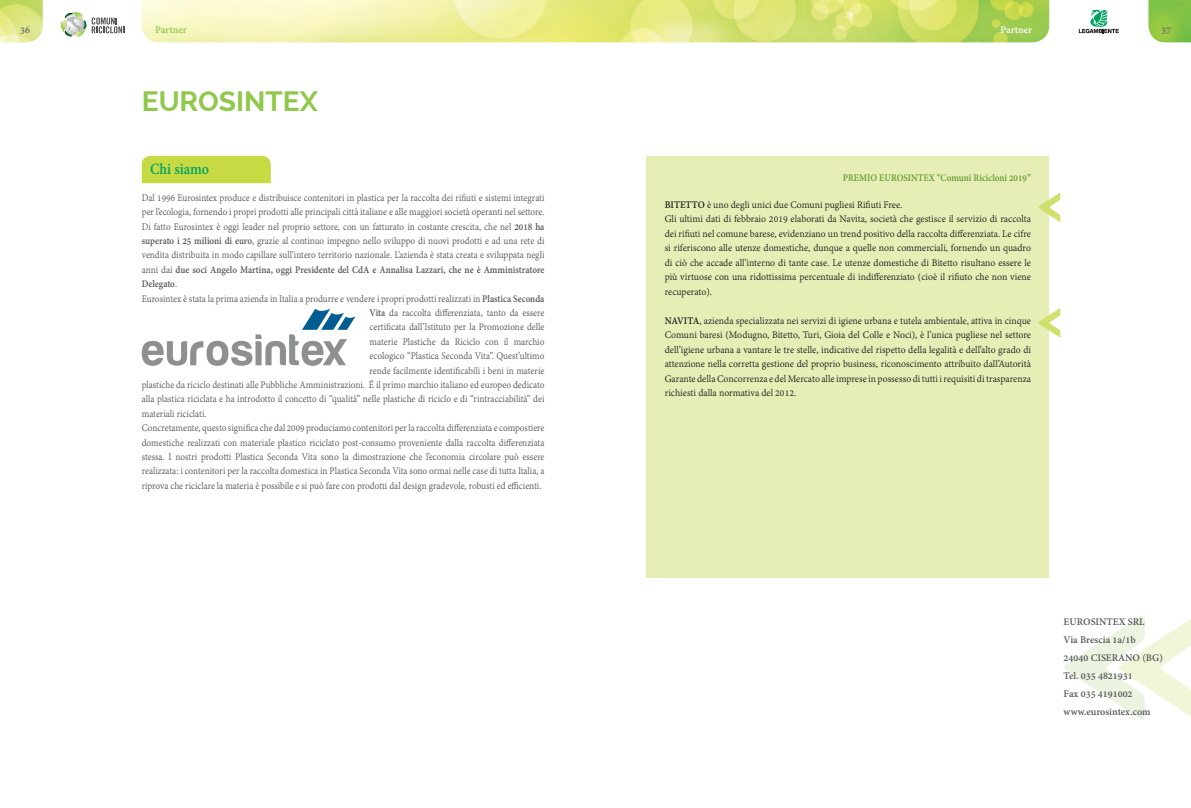
<style>
.page{position:relative;width:1191px;height:808px;background:#fff}
.page>*{position:absolute;margin:0;border:0;box-sizing:border-box;transform-origin:0 0}
.t1{font:700 28px "Raleway";color:#90c84c}
.t2{font:700 17px "Adobe Devanagari";color:#00a261;scale:.9 1}
.t3{font:11px "Adobe Devanagari";color:#57585a;scale:.9 1}
.t4{font:11px/14.5px "Adobe Devanagari";color:#231f20;scale:.95 1}
.t5{font:700 11px "Adobe Devanagari";color:#57585a;scale:.9 1}
.t6{font:700 11px/18px "Adobe Devanagari";color:#57585a}
.t7{font:700 11px "Adobe Devanagari";color:#649d33;scale:.9 1}
.t8{font:700 11px "Adobe Devanagari";color:#90c84c}
.t9{font:700 11px "Adobe Devanagari";color:#fff}
.t10{font:700 11px "Adobe Devanagari";color:#6c6d70}
.s1{font-weight:700}
.s2{font-weight:400}
</style>
<div class="page">
<img style="left:1148px;top:0;width:43px;height:42px">
<img style="left:0;top:0;width:43px;height:42px">
<svg style="left:1078px;top:10px;width:40px;height:23px"></svg>
<svg style="left:60px;top:12px;width:64px;height:25px"></svg>
<img style="left:142px;top:0;width:907px;height:42px">
<svg style="left:1064px;top:615px;width:127px;height:105px"></svg>
<div style="left:646px;top:156px;width:403px;height:422px;background:#e6eeb6"></div>
<svg style="left:1038px;top:193px;width:22px;height:29px"></svg>
<div style="left:142px;top:156px;width:129px;height:27px;background:#c7da43"></div>
<svg style="left:142px;top:309px;width:213px;height:57px"></svg>
<svg style="left:1038px;top:308px;width:22px;height:30px"></svg>
<p class="t10" style="left:20px;top:23px;width:11px">36</p>
<p class="t8" style="left:155px;top:23px;width:33px">Partner</p>
<p class="t9" style="left:1000px;top:24px;width:33px">Partner</p>
<p class="t10" style="left:1161px;top:23px;width:11px">37</p>
<h1 class="t1" style="left:142px;top:86px;width:178px">EUROSINTEX</h1>
<h2 class="t2" style="left:150px;top:160px;width:67px">Chi siamo</h2>
<p class="t3" style="left:142px;top:191px;width:449px">Dal 1996 Eurosintex produce e distribuisce contenitori in plastica per la raccolta dei rifiuti e sistemi integrati</p>
<p class="t3" style="left:142px;top:206px;width:449px">per l’ecologia, fornendo i propri prodotti alle principali città italiane e alle maggiori società operanti nel settore.</p>
<p class="t3" style="left:142px;top:220px;width:449px">Di fatto Eurosintex è oggi leader nel proprio settore, con un fatturato in costante crescita, che nel <span class="s1">2018 ha</span></p>
<p class="t3" style="left:142px;top:235px;width:449px"><span class="s1">superato i 25 milioni di euro</span>, grazie al continuo impegno nello sviluppo di nuovi prodotti e ad una rete di</p>
<p class="t3" style="left:142px;top:249px;width:449px">vendita distribuita in modo capillare sull’intero territorio nazionale. L’azienda è stata creata e sviluppata negli</p>
<p class="t5" style="left:142px;top:263px;width:449px"><span class="s2">anni dai</span> due soci Angelo Martina, oggi Presidente del CdA e Annalisa Lazzari, che ne è Amministratore</p>
<p class="t5" style="left:142px;top:278px;width:41px">Delegato<span class="s2">.</span></p>
<p class="t3" style="left:142px;top:292px;width:449px">Eurosintex è stata la prima azienda in Italia a produrre e vendere i propri prodotti realizzati in <span class="s1">Plastica Seconda</span></p>
<p class="t3" style="left:369px;top:307px;width:196px"><span class="s1">Vita</span> da raccolta differenziata, tanto da essere</p>
<p class="t3" style="left:369px;top:321px;width:196px">certificata dall’Istituto per la Promozione delle</p>
<p class="t3" style="left:369px;top:335px;width:196px">materie Plastiche da Riciclo con il marchio</p>
<p class="t3" style="left:369px;top:350px;width:196px">ecologico “Plastica Seconda Vita”. Quest’ultimo</p>
<p class="t3" style="left:369px;top:364px;width:196px">rende facilmente identificabili i beni in materie</p>
<p class="t3" style="left:142px;top:379px;width:449px">plastiche da riciclo destinati alle Pubbliche Amministrazioni. É il primo marchio italiano ed europeo dedicato</p>
<p class="t3" style="left:142px;top:393px;width:449px">alla plastica riciclata e ha introdotto il concetto di “qualità” nelle plastiche di riciclo e di “rintracciabilità” dei</p>
<p class="t3" style="left:142px;top:407px;width:73px">materiali riciclati.</p>
<p class="t3" style="left:142px;top:422px;width:449px">Concretamente, questo significa che dal 2009 produciamo contenitori per la raccolta differenziata e compostiere</p>
<p class="t3" style="left:142px;top:436px;width:449px">domestiche realizzati con materiale plastico riciclato post-consumo proveniente dalla raccolta differenziata</p>
<p class="t3" style="left:142px;top:451px;width:449px">stessa. I nostri prodotti Plastica Seconda Vita sono la dimostrazione che l’economia circolare può essere</p>
<p class="t3" style="left:142px;top:465px;width:449px">realizzata: i contenitori per la raccolta domestica in Plastica Seconda Vita sono ormai nelle case di tutta Italia, a</p>
<p class="t3" style="left:142px;top:479px;width:446px">riprova che riciclare la materia è possibile e si può fare con prodotti dal design gradevole, robusti ed efficienti.</p>
<p class="t7" style="left:842px;top:172px;width:211px">PREMIO EUROSINTEX “Comuni Ricicloni 2019”</p>
<p class="t4" style="left:664px;top:198px;width:387px"><span class="s1">BITETTO</span> è uno degli unici due Comuni pugliesi Rifiuti Free.<br>Gli ultimi dati di febbraio 2019 elaborati da Navita, società che gestisce il servizio di raccolta dei rifiuti nel comune barese, evidenziano un trend positivo della raccolta differenziata. Le cifre si riferiscono alle utenze domestiche, dunque a quelle non commerciali, fornendo un quadro di ciò che accade all’interno di tante case. Le utenze domestiche di Bitetto risultano essere le più virtuose con una ridottissima percentuale di indifferenziato (cioè il rifiuto che non viene recuperato).</p>
<p class="t4" style="left:664px;top:314px;width:387px;text-align:justify"><span class="s1">NAVITA</span>, azienda specializzata nei servizi di igiene urbana e tutela ambientale, attiva in cinque Comuni baresi (Modugno, Bitetto, Turi, Gioia del Colle e Noci), è l’unica pugliese nel settore dell’igiene urbana a vantare le tre stelle, indicative del rispetto della legalità e dell’alto grado di attenzione nella corretta gestione del proprio business, riconoscimento attribuito dall’Autorità Garante della Concorrenza e del Mercato alle imprese in possesso di tutti i requisiti di trasparenza richiesti dalla normativa del 2012.</p>
<p class="t6" style="left:1063px;top:614px;width:101px">EUROSINTEX SRL<br>Via Brescia 1a/1b<br>24040 CISERANO (BG)<br>Tel. 035 4821931<br>Fax 035 4191002 www.eurosintex.com</p>
</div>
